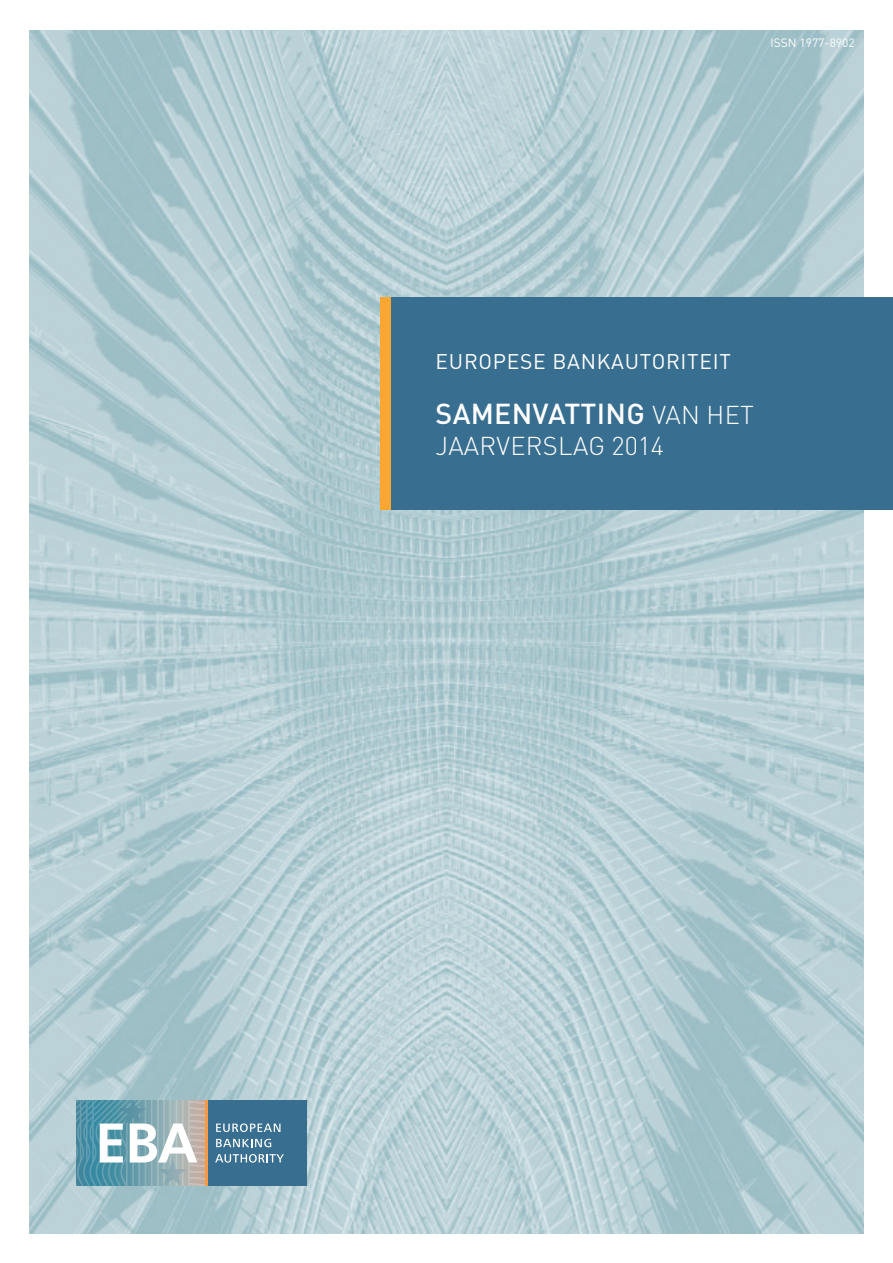
<style>
.page{position:relative;width:893px;height:1263px;background:#fff}
.page>*{position:absolute;margin:0;border:0;box-sizing:border-box;transform-origin:0 0}
.t1{font:500 28.5px "DIN Pro";letter-spacing:.01em;color:#fff}
.t2{font:300 25.5px "DIN Pro";letter-spacing:.01em;color:#fff}
.EBA_cover{font:21px "DIN Pro";letter-spacing:.035em;color:#fff}
.ISSN_on_front_cover{font:12px "DIN Pro";color:#fff}
.s1{font-weight:300;font-size:25.5px}
</style>
<div class="page">
<img style="left:30px;top:30px;width:833px;height:1203px">
<div style="left:207px;top:1100px;width:100px;height:85px;background:#386e8f"></div>
<svg style="left:77px;top:1100px;width:207px;height:85px"></svg>
<div style="left:391px;top:298px;width:502px;height:212px;background:#386e8f"></div>
<div style="left:381px;top:298px;width:10px;height:212px;background:#faa633"></div>
<p class="ISSN_on_front_cover" style="left:770px;top:35px;width:86px">ISSN 1977-8902</p>
<p class="EBA_cover" style="left:436px;top:347px;width:297px">EUROPESE BANKAUTORITEIT</p>
<p class="t1" style="left:436px;top:395px;width:320px">SAMENVATTING <span class="s1">VAN HET</span></p>
<p class="t2" style="left:436px;top:428px;width:230px">JAARVERSLAG 2014</p>
</div>
